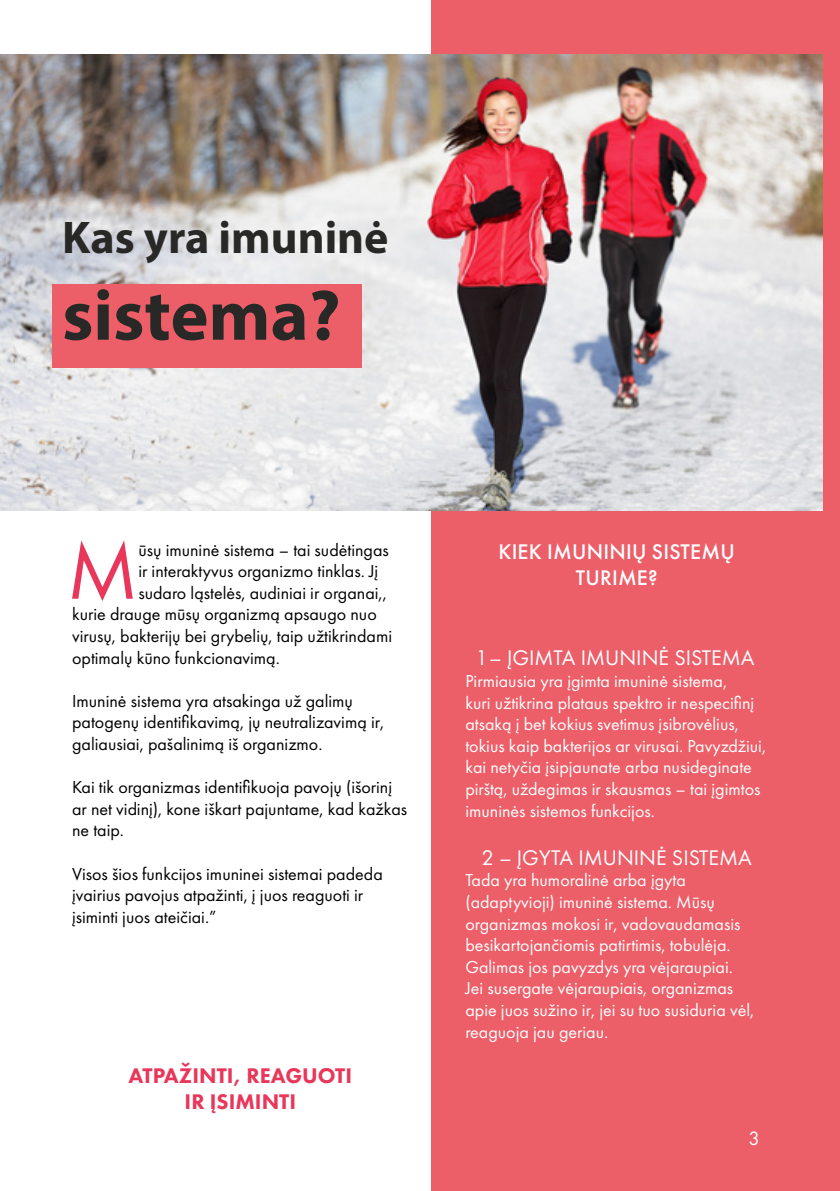
<style>
.page{position:relative;width:840px;height:1191px;background:#fff}
.page>*{position:absolute;margin:0;border:0;box-sizing:border-box;transform-origin:0 0}
.t1{font:82.8px "Futura PT";color:#e8375a}
.t2{font:700 72px "Myriad Pro";color:#282827}
.t3{font:700 46px "Myriad Pro";color:#282827}
.t4{font:22px "Futura PT";color:#fff}
.t5{font:800 22px/26.4px "Futura PT";color:#e8375a;text-align:center}
.t6{font:500 22px/26.4px "Futura PT";letter-spacing:.01em;color:#fff;text-align:center}
.t7{font:20px "Futura PT";color:#fff}
.t8{font:18px/21.6px "Futura PT";color:#000}
.t9{font:18px/21.6px "Futura PT";color:#fff}
</style>
<div class="page">
<div style="left:431px;top:0;width:408px;height:1191px;background:#ec5f69"></div>
<img style="left:0;top:54px;width:822px;height:457px">
<div style="left:52px;top:284px;width:309px;height:83px;background:#ec5f69"></div>
<h3 class="t3" style="left:62px;top:208px;width:328px">Kas yra imuninė</h3>
<h2 class="t2" style="left:62px;top:268px;width:280px">sistema?</h2>
<h1 class="t1" style="left:67px;top:522px;width:73px">M</h1>
<p class="t8" style="left:138px;top:538px;width:252px">ūsų imuninė sistema – tai sudėtingas</p>
<p class="t8" style="left:138px;top:560px;width:241px">ir interaktyvus organizmo tinklas. Jį</p>
<p class="t8" style="left:138px;top:582px;width:250px">sudaro ląstelės, audiniai ir organai,,</p>
<p class="t8" style="left:72px;top:603px;width:306px">kurie drauge mūsų organizmą apsaugo nuo</p>
<p class="t8" style="left:72px;top:625px;width:321px">virusų, bakterijų bei grybelių, taip užtikrindami</p>
<p class="t8" style="left:72px;top:646px;width:209px">optimalų kūno funkcionavimą.</p>
<p class="t8" style="left:72px;top:690px;width:313px">Imuninė sistema yra atsakinga už galimų patogenų identifikavimą, jų neutralizavimą ir, galiausiai, pašalinimą iš organizmo.</p>
<p class="t8" style="left:72px;top:776px;width:336px">Kai tik organizmas identifikuoja pavojų (išorinį ar net vidinį), kone iškart pajuntame, kad kažkas ne taip.</p>
<p class="t8" style="left:72px;top:862px;width:312px">Visos šios funkcijos imuninei sistemai padeda įvairius pavojus atpažinti, į juos reaguoti ir įsiminti juos ateičiai.”</p>
<p class="t5" style="left:128px;top:1062px;width:225px">ATPAŽINTI, REAGUOTI<br>IR ĮSIMINTI</p>
<p class="t6" style="left:498px;top:538px;width:237px">KIEK IMUNINIŲ SISTEMŲ<br>TURIME?</p>
<p class="t4" style="left:478px;top:645px;width:277px">1 – ĮGIMTA IMUNINĖ SISTEMA</p>
<p class="t9" style="left:465px;top:670px;width:302px">Pirmiausia yra įgimta imuninė sistema,<br>kuri užtikrina plataus spektro ir nespecifinį atsaką į bet kokius svetimus įsibrovėlius, tokius kaip bakterijos ar virusai. Pavyzdžiui, kai netyčia įsipjaunate arba nusideginate pirštą, uždegimas ir skausmas – tai įgimtos imuninės sistemos funkcijos.</p>
<p class="t4" style="left:481px;top:844px;width:272px">2 – ĮGYTA IMUNINĖ SISTEMA</p>
<p class="t9" style="left:465px;top:869px;width:290px">Tada yra humoralinė arba įgyta (adaptyvioji) imuninė sistema. Mūsų organizmas mokosi ir, vadovaudamasis besikartojančiomis patirtimis, tobulėja.<br>Galimas jos pavyzdys yra vėjaraupiai.<br>Jei susergate vėjaraupiais, organizmas apie juos sužino ir, jei su tuo susiduria vėl, reaguoja jau geriau.</p>
<p class="t7" style="left:748px;top:1126px;width:13px">3</p>
</div>
